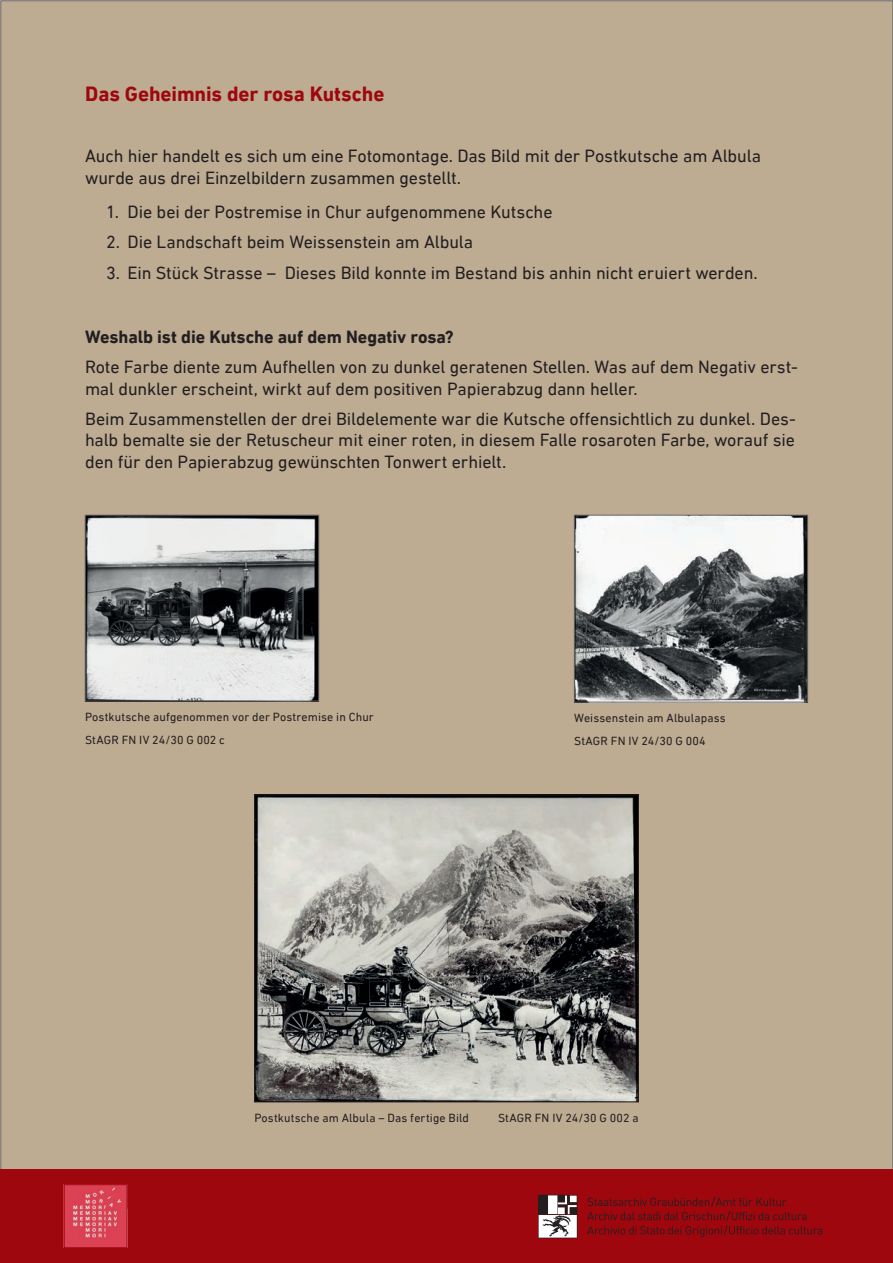
<style>
.page{position:relative;width:893px;height:1263px;background:#fff}
.page>*{position:absolute;margin:0;border:0;box-sizing:border-box;transform-origin:0 0}
.t1{font:700 21px "DIN Next LT Pro";letter-spacing:-.005em;color:#9d070d}
.t2{font:18px/21.6px "DIN Next LT Pro";letter-spacing:-.01em;color:#231f20}
.t3{font:700 18px "DIN Next LT Pro";letter-spacing:-.005em;color:#231f20}
.t4{font:12px/23.5px "DIN Next LT Pro";letter-spacing:.01em;color:#231f20}
</style>
<div class="page">
<div style="left:1px;top:1px;width:892px;height:1262px;background:#bdab92;border:1px solid #636366"></div>
<div style="left:0;top:1169px;width:893px;height:94px;background:#9d070d"></div>
<img style="left:66px;top:1186px;width:59px;height:60px">
<div style="left:64px;top:1184px;width:63px;height:64px;border:1px solid #9d070d"></div>
<svg style="left:587px;top:1197px;width:235px;height:40px"></svg>
<svg style="left:538px;top:1195px;width:39px;height:43px;background:#a8a3a4"></svg>
<img style="left:87px;top:517px;width:230px;height:182px">
<div style="left:85px;top:515px;width:234px;height:186px;border:1px solid #636366"></div>
<img style="left:576px;top:517px;width:230px;height:183px">
<div style="left:574px;top:515px;width:234px;height:187px;border:1px solid #636366"></div>
<img style="left:256px;top:797px;width:381px;height:303px">
<div style="left:254px;top:795px;width:385px;height:307px;border:1px solid #231f20"></div>
<p class="t1" style="left:85px;top:81px;width:301px">Das Geheimnis der rosa Kutsche</p>
<p class="t2" style="left:85px;top:145px;width:678px">Auch hier handelt es sich um eine Fotomontage. Das Bild mit der Postkutsche am Albula wurde aus drei Einzelbildern zusammen gestellt.</p>
<p class="t2" style="left:106px;top:201px;width:448px">1. Die bei der Postremise in Chur aufgenommene Kutsche</p>
<p class="t2" style="left:106px;top:231px;width:368px">2. Die Landschaft beim Weissenstein am Albula</p>
<p class="t2" style="left:106px;top:261px;width:653px">3. Ein Stück Strasse – Dieses Bild konnte im Bestand bis anhin nicht eruiert werden.</p>
<p class="t3" style="left:85px;top:326px;width:370px">Weshalb ist die Kutsche auf dem Negativ rosa?</p>
<p class="t2" style="left:85px;top:356px;width:714px">Rote Farbe diente zum Aufhellen von zu dunkel geratenen Stellen. Was auf dem Negativ erst&shy;mal dunkler erscheint, wirkt auf dem positiven Papierabzug dann heller.</p>
<p class="t2" style="left:85px;top:408px;width:712px;text-align:justify">Beim Zusammenstellen der drei Bildelemente war die Kutsche offensichtlich zu dunkel. Des&shy;halb bemalte sie der Retuscheur mit einer roten, in diesem Falle rosaroten Farbe, worauf sie den für den Papierabzug gewünschten Tonwert erhielt.</p>
<p class="t4" style="left:85px;top:705px;width:290px">Postkutsche aufgenommen vor der Postremise in Chur<br>StAGR FN IV 24/30 G 002 c</p>
<p class="t4" style="left:574px;top:706px;width:153px">Weissenstein am Albulapass<br>StAGR FN IV 24/30 G 004</p>
<p class="t4" style="left:254px;top:1106px;width:216px">Postkutsche am Albula – Das fertige Bild</p>
<p class="t4" style="left:498px;top:1106px;width:142px">StAGR FN IV 24/30 G 002 a</p>
</div>
